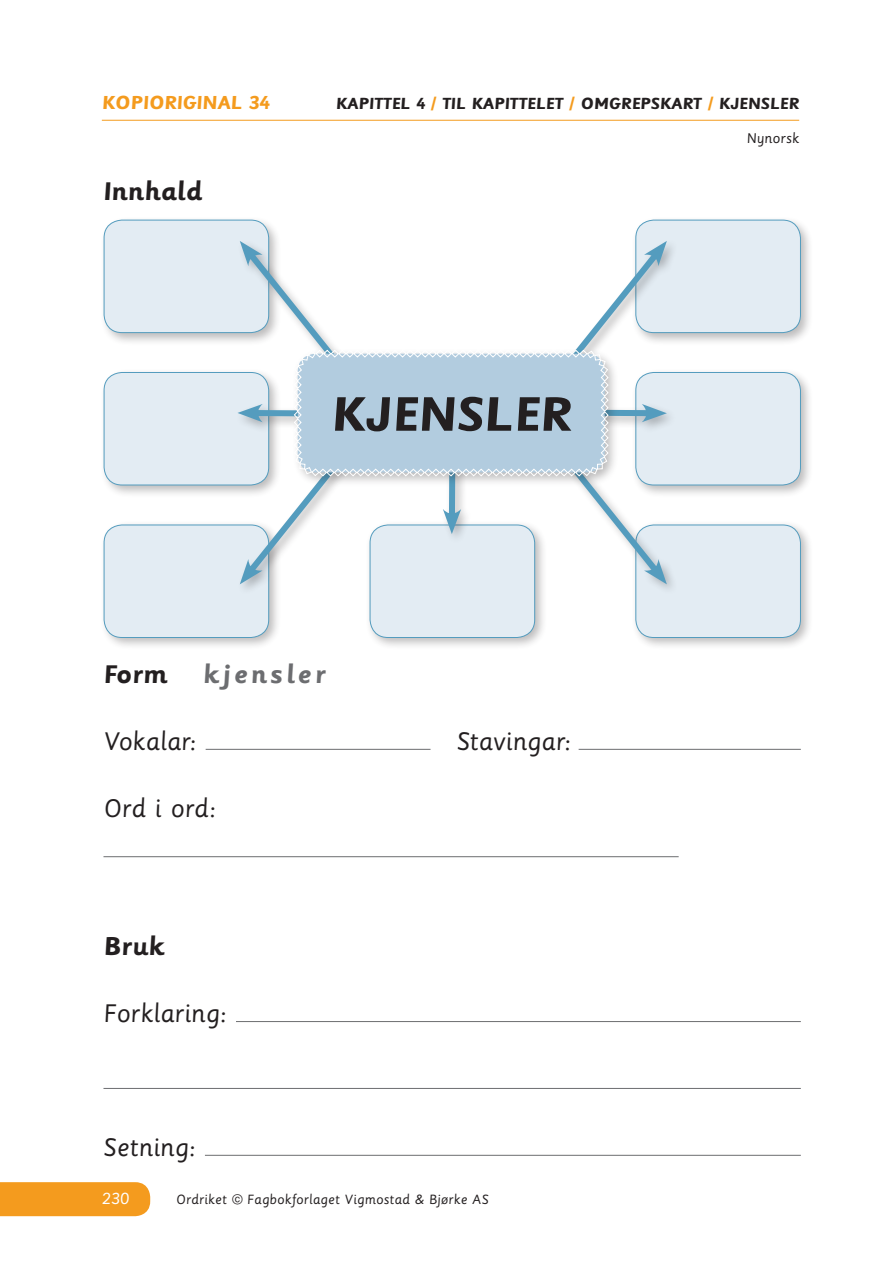
<style>
.page{position:relative;width:893px;height:1263px;background:#fff}
.page>*{position:absolute;margin:0;border:0;box-sizing:border-box;transform-origin:0 0}
.t1{font:700 54px "Sassoon Primary";color:#231f20}
.t2{font:28.5px "Sassoon Primary Std";letter-spacing:.005em;color:#231f20}
.t3{font:700 28.5px "Sassoon Primary";letter-spacing:.1em;color:#6c6d70}
.t4{font:700 28.5px "Sassoon Primary";color:#231f20}
.t5{font:700 21px "Sassoon Primary";color:#f49b1e}
.t6{font:700 18px "Sassoon Primary";color:#231f20}
.t7{font:18px "Sassoon Primary Std";color:#fff}
.t8{font:15.75px "Sassoon Primary Std";letter-spacing:.01em;color:#231f20}
.t9{font:15px "Sassoon Primary Std";letter-spacing:.015em;color:#231f20}
.s1{color:#f49b1e}
.s2{color:#231f20}
</style>
<div class="page">
<div style="left:0;top:1182px;width:150px;height:34px;background:#f49b1e"></div>
<hr style="left:102px;top:120px;width:697px;height:1px;background:#f49b1e">
<hr style="left:206px;top:749px;width:225px;height:1px;background:#6c6d70">
<hr style="left:103px;top:856px;width:576px;height:1px;background:#6c6d70">
<hr style="left:579px;top:749px;width:222px;height:1px;background:#6c6d70">
<hr style="left:236px;top:1021px;width:565px;height:1px;background:#6c6d70">
<hr style="left:103px;top:1088px;width:698px;height:1px;background:#6c6d70">
<hr style="left:205px;top:1155px;width:596px;height:1px;background:#6c6d70">
<div style="left:631px;top:368px;width:182px;height:130px;background:#231f20;opacity:.3"></div>
<div style="left:636px;top:372px;width:164px;height:113px;background:#e3ecf3;border-radius:18px"></div>
<div style="left:635px;top:372px;width:166px;height:113px;border:1px solid #549cbe;border-radius:18px"></div>
<div style="left:99px;top:368px;width:183px;height:130px;background:#231f20;opacity:.3"></div>
<div style="left:104px;top:372px;width:165px;height:113px;background:#e3ecf3;border-radius:18px"></div>
<div style="left:104px;top:372px;width:165px;height:113px;border:1px solid #549cbe;border-radius:18px"></div>
<div style="left:99px;top:216px;width:183px;height:129px;background:#231f20;opacity:.3"></div>
<div style="left:104px;top:220px;width:165px;height:113px;background:#e3ecf3;border-radius:18px"></div>
<div style="left:104px;top:220px;width:165px;height:113px;border:1px solid #549cbe;border-radius:18px"></div>
<div style="left:631px;top:216px;width:182px;height:129px;background:#231f20;opacity:.3"></div>
<div style="left:636px;top:220px;width:164px;height:113px;background:#e3ecf3;border-radius:18px"></div>
<div style="left:635px;top:220px;width:166px;height:113px;border:1px solid #549cbe;border-radius:18px"></div>
<div style="left:99px;top:520px;width:183px;height:130px;background:#231f20;opacity:.3"></div>
<div style="left:104px;top:525px;width:165px;height:112px;background:#e3ecf3;border-radius:18px"></div>
<div style="left:104px;top:525px;width:165px;height:113px;border:1px solid #549cbe;border-radius:18px"></div>
<div style="left:631px;top:520px;width:182px;height:130px;background:#231f20;opacity:.3"></div>
<div style="left:636px;top:525px;width:164px;height:112px;background:#e3ecf3;border-radius:18px"></div>
<div style="left:635px;top:525px;width:166px;height:113px;border:1px solid #549cbe;border-radius:18px"></div>
<div style="left:365px;top:520px;width:183px;height:130px;background:#231f20;opacity:.3"></div>
<div style="left:370px;top:525px;width:165px;height:112px;background:#e3ecf3;border-radius:18px"></div>
<div style="left:370px;top:525px;width:165px;height:113px;border:1px solid #549cbe;border-radius:18px"></div>
<div style="left:237px;top:434px;width:133px;height:162px;background:#231f20;opacity:.3"></div>
<div style="left:545px;top:238px;width:134px;height:161px;background:#231f20;opacity:.3"></div>
<div style="left:545px;top:434px;width:134px;height:162px;background:#231f20;opacity:.3"></div>
<svg style="left:237px;top:241px;width:430px;height:343px"></svg>
<p class="t5" style="left:102px;top:91px;width:169px">KOPIORIGINAL 34</p>
<p class="t6" style="left:336px;top:94px;width:465px">KAPITTEL 4 <span class="s1">/</span> TIL KAPITTELET <span class="s1">/</span> OMGREPSKART <span class="s1">/</span> KJENSLER</p>
<p class="t4" style="left:103px;top:175px;width:100px">Innhald</p>
<h1 class="t1" style="left:331px;top:384px;width:242px">KJENSLER</h1>
<p class="t3" style="left:103px;top:658px;width:223px"><span class="s2">Form</span> kjensler</p>
<p class="t2" style="left:103px;top:725px;width:95px">Vokalar:</p>
<p class="t2" style="left:103px;top:792px;width:114px">Ord i ord:</p>
<p class="t4" style="left:103px;top:930px;width:63px">Bruk</p>
<p class="t2" style="left:103px;top:997px;width:125px">Forklaring:</p>
<p class="t2" style="left:103px;top:1131px;width:94px">Setning:</p>
<p class="t2" style="left:457px;top:725px;width:116px">Stavingar:</p>
<p class="t7" style="left:102px;top:1188px;width:29px">230</p>
<p class="t9" style="left:176px;top:1191px;width:314px">Ordriket © Fagbokforlaget Vigmostad &amp; Bjørke AS</p>
<p class="t8" style="left:747px;top:129px;width:54px">Nynorsk</p>
</div>
